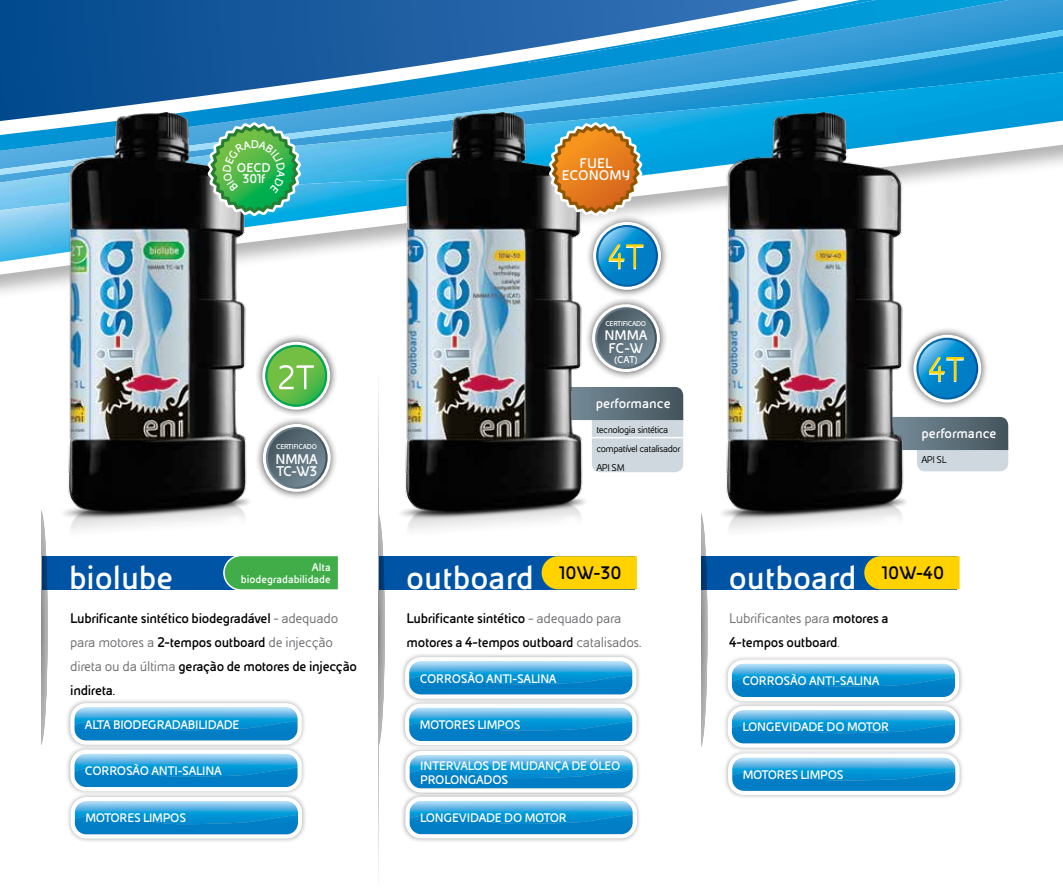
<style>
.page{position:relative;width:1063px;height:893px;background:#fff}
.page>*{position:absolute;margin:0;border:0;box-sizing:border-box;transform-origin:0 0}
.t1{font:700 36px "Eni Exp";color:#fff}
.t2{font:700 19.35px "Eni Exp";color:#000}
.t3{font:15px/24px "Eni Exp Reg";letter-spacing:-.02em;color:#6d6e71}
.t4{font:700 15px/24px "Eni Exp";letter-spacing:-.02em;color:#000}
.t5{font:700 15px/12.6px "Eni Exp";color:#fff}
.t6{font:700 15px "Eni Exp";letter-spacing:-.02em;color:#040404}
.t7{font:700 13.5px/10.8px "Eni Exp";letter-spacing:-.005em;color:#fff;text-align:center}
.t8{font:700 13.2px/13.5px "Eni Exp";letter-spacing:-.02em;color:#fff}
.t9{font:700 12px/12px "Eni Exp";color:#fff;text-align:right}
.t10{font:10.5px/19.2px "Eni Exp Reg";letter-spacing:-.04em;color:#000}
.t11{font:700 10.5px "Eni Exp";color:#fff}
.t12{font:700 7.5px "Eni Exp";letter-spacing:-.04em;color:#fff}
.s1{font-family:"Eni Exp Reg";font-weight:400;color:#6d6e71}
.s2{font-family:"Eni Exp";font-weight:700;color:#030303}
.s3{font-family:"Eni Exp Reg";font-weight:400}
.s4{font-family:"Eni Exp";font-weight:700;color:#000}
.s5{font-family:"Eni Exp";font-weight:700;color:#050505}
.s6{font-family:"Eni Exp";font-weight:700;color:#040404}
</style>
<div class="page">
<img style="left:650px;top:175px;width:319px;height:35px">
<img style="left:0;top:175px;width:650px;height:87px">
<svg style="left:0;top:0;width:1009px;height:30px;background:#1765a6"></svg>
<img style="left:528px;top:0;width:348px;height:30px">
<svg style="left:0;top:30px;width:1063px;height:145px;background:#3a96cb"></svg>
<img style="left:60px;top:113px;width:192px;height:417px">
<div style="left:585px;top:214px;width:84px;height:84px;background:#000;opacity:.7"></div>
<svg style="left:593px;top:222px;width:68px;height:68px"></svg>
<svg style="left:595px;top:227px;width:64px;height:60px;background:#52a3c6"></svg>
<div style="left:905px;top:327px;width:84px;height:83px;background:#000;opacity:.7"></div>
<svg style="left:913px;top:335px;width:68px;height:68px"></svg>
<svg style="left:916px;top:340px;width:63px;height:60px;background:#50a3c6"></svg>
<div style="left:254px;top:334px;width:84px;height:83px;background:#000;opacity:.75"></div>
<svg style="left:262px;top:342px;width:68px;height:68px"></svg>
<svg style="left:265px;top:347px;width:63px;height:60px;background:#7fc672"></svg>
<div style="left:400px;top:652px;width:241px;height:51px;background:#000;opacity:.3"></div>
<div style="left:401px;top:746px;width:241px;height:51px;background:#000;opacity:.3"></div>
<div style="left:400px;top:699px;width:241px;height:51px;background:#000;opacity:.3"></div>
<svg style="left:413px;top:657px;width:224px;height:88px"></svg>
<img style="left:413px;top:726px;width:219px;height:5px">
<img style="left:413px;top:706px;width:221px;height:20px">
<div style="left:401px;top:792px;width:241px;height:51px;background:#000;opacity:.3"></div>
<svg style="left:413px;top:751px;width:224px;height:87px"></svg>
<img style="left:413px;top:819px;width:220px;height:5px">
<img style="left:413px;top:799px;width:222px;height:20px">
<div style="left:66px;top:698px;width:240px;height:51px;background:#000;opacity:.3"></div>
<div style="left:66px;top:792px;width:241px;height:51px;background:#000;opacity:.3"></div>
<svg style="left:76px;top:797px;width:226px;height:42px"></svg>
<img style="left:76px;top:819px;width:222px;height:5px">
<img style="left:76px;top:799px;width:224px;height:20px">
<div style="left:66px;top:745px;width:240px;height:51px;background:#000;opacity:.3"></div>
<svg style="left:76px;top:703px;width:226px;height:88px"></svg>
<img style="left:76px;top:772px;width:222px;height:5px">
<img style="left:76px;top:752px;width:224px;height:20px">
<div style="left:723px;top:655px;width:241px;height:51px;background:#000;opacity:.3"></div>
<div style="left:723px;top:749px;width:241px;height:50px;background:#000;opacity:.3"></div>
<svg style="left:736px;top:660px;width:224px;height:135px"></svg>
<img style="left:736px;top:728px;width:219px;height:5px">
<img style="left:736px;top:708px;width:221px;height:20px">
<div style="left:379px;top:556px;width:256px;height:33px;background:#0054a6"></div>
<div style="left:42px;top:556px;width:256px;height:33px;background:#0054a6"></div>
<div style="left:701px;top:556px;width:256px;height:33px;background:#0054a6"></div>
<svg style="left:542px;top:556px;width:95px;height:33px;background:#f4cd06"></svg>
<svg style="left:222px;top:556px;width:116px;height:34px;background:#46ac54"></svg>
<svg style="left:864px;top:556px;width:96px;height:33px;background:#f3cc08"></svg>
<svg style="left:720px;top:589px;width:16px;height:210px"></svg>
<svg style="left:701px;top:513px;width:19px;height:234px"></svg>
<svg style="left:60px;top:372px;width:16px;height:471px"></svg>
<svg style="left:42px;top:513px;width:18px;height:230px"></svg>
<div style="left:255px;top:416px;width:83px;height:84px;background:#000;opacity:.7"></div>
<svg style="left:263px;top:424px;width:68px;height:68px"></svg>
<svg style="left:265px;top:429px;width:63px;height:60px;background:#7b8a92"></svg>
<svg style="left:397px;top:589px;width:16px;height:254px"></svg>
<svg style="left:379px;top:514px;width:18px;height:231px"></svg>
<div style="left:592px;top:400px;width:91px;height:72px;background:#ced8de;border-radius:9px"></div>
<hr style="left:592px;top:437px;width:91px;height:1px;background:#fff">
<svg style="left:588px;top:387px;width:95px;height:33px;background:#596b75"></svg>
<div style="left:917px;top:431px;width:91px;height:40px;background:#ced8de;border-radius:9px"></div>
<svg style="left:910px;top:417px;width:98px;height:33px;background:#5a6c76"></svg>
<img style="left:396px;top:113px;width:192px;height:425px">
<img style="left:718px;top:113px;width:192px;height:425px">
<div style="left:584px;top:296px;width:84px;height:84px;background:#000;opacity:.7"></div>
<svg style="left:592px;top:304px;width:68px;height:68px"></svg>
<svg style="left:594px;top:309px;width:64px;height:61px;background:#7e8d95"></svg>
<svg style="left:549px;top:122px;width:94px;height:94px;background:#c49760"></svg>
<svg style="left:207px;top:122px;width:94px;height:94px;background:#55b379"></svg>
<p class="t7" style="left:237px;top:162px;width:35px">OECD<br>301f</p>
<p class="t12" style="left:276px;top:443px;width:42px">CERTIFICADO</p>
<p class="t5" style="left:276px;top:453px;width:44px">NMMA<br>TC-W3</p>
<p class="t5" style="left:562px;top:157px;width:70px;line-height:12px;text-align:center">FUEL<br>ECONOMY</p>
<p class="t12" style="left:605px;top:319px;width:42px">CERTIFICADO</p>
<p class="t5" style="left:604px;top:329px;width:45px">NMMA<br>FC-W</p>
<p class="t11" style="left:614px;top:354px;width:25px">(CAT)</p>
<p class="t5" style="left:596px;top:397px;width:77px">performance</p>
<p class="t10" style="left:596px;top:420px;width:86px">tecnologia sintética compatível catalisador<br>API SM</p>
<p class="t5" style="left:922px;top:427px;width:77px">performance</p>
<p class="t10" style="left:921px;top:450px;width:27px">API SL</p>
<p class="t9" style="left:241px;top:561px;width:91px">Alta biodegradabilidade</p>
<h2 class="t2" style="left:882px;top:563px;width:64px">10W-40</h2>
<h1 class="t1" style="left:69px;top:559px;width:106px">biolube</h1>
<h1 class="t1" style="left:406px;top:559px;width:129px">outboard</h1>
<h1 class="t1" style="left:729px;top:559px;width:129px">outboard</h1>
<h2 class="t2" style="left:559px;top:563px;width:64px">10W-30</h2>
<p class="t4" style="left:70px;top:606px;width:269px">Lubrificante sintético biodegradável <span class="s1">- adequado</span></p>
<p class="t3" style="left:70px;top:631px;width:264px">para motores a <span class="s2">2-tempos outboard</span> de injecção</p>
<p class="t4" style="left:70px;top:654px;width:288px"><span class="s1">direta ou da última</span> geração de motores de injecção indireta<span class="s3">.</span></p>
<p class="t3" style="left:407px;top:607px;width:236px"><span class="s4">Lubrificante sintético</span> – adequado para <span class="s5">motores a 4-tempos outboard</span> catalisados.</p>
<p class="t3" style="left:729px;top:607px;width:161px">Lubrificantes para <span class="s6">motores a</span></p>
<p class="t6" style="left:729px;top:634px;width:112px">4-tempos outboard<span class="s1">.</span></p>
<p class="t8" style="left:420px;top:672px;width:138px">CORROSÃO ANTI-SALINA</p>
<p class="t8" style="left:742px;top:674px;width:138px">CORROSÃO ANTI-SALINA</p>
<p class="t8" style="left:85px;top:718px;width:156px">ALTA BIODEGRADABILIDADE</p>
<p class="t8" style="left:420px;top:718px;width:102px">MOTORES LIMPOS</p>
<p class="t8" style="left:742px;top:721px;width:148px">LONGEVIDADE DO MOTOR</p>
<p class="t8" style="left:85px;top:764px;width:138px">CORROSÃO ANTI-SALINA</p>
<p class="t8" style="left:420px;top:759px;width:202px">INTERVALOS DE MUDANÇA DE ÓLEO<br>PROLONGADOS</p>
<p class="t8" style="left:743px;top:768px;width:102px">MOTORES LIMPOS</p>
<p class="t8" style="left:85px;top:812px;width:102px">MOTORES LIMPOS</p>
<p class="t8" style="left:420px;top:811px;width:148px">LONGEVIDADE DO MOTOR</p>
</div>
